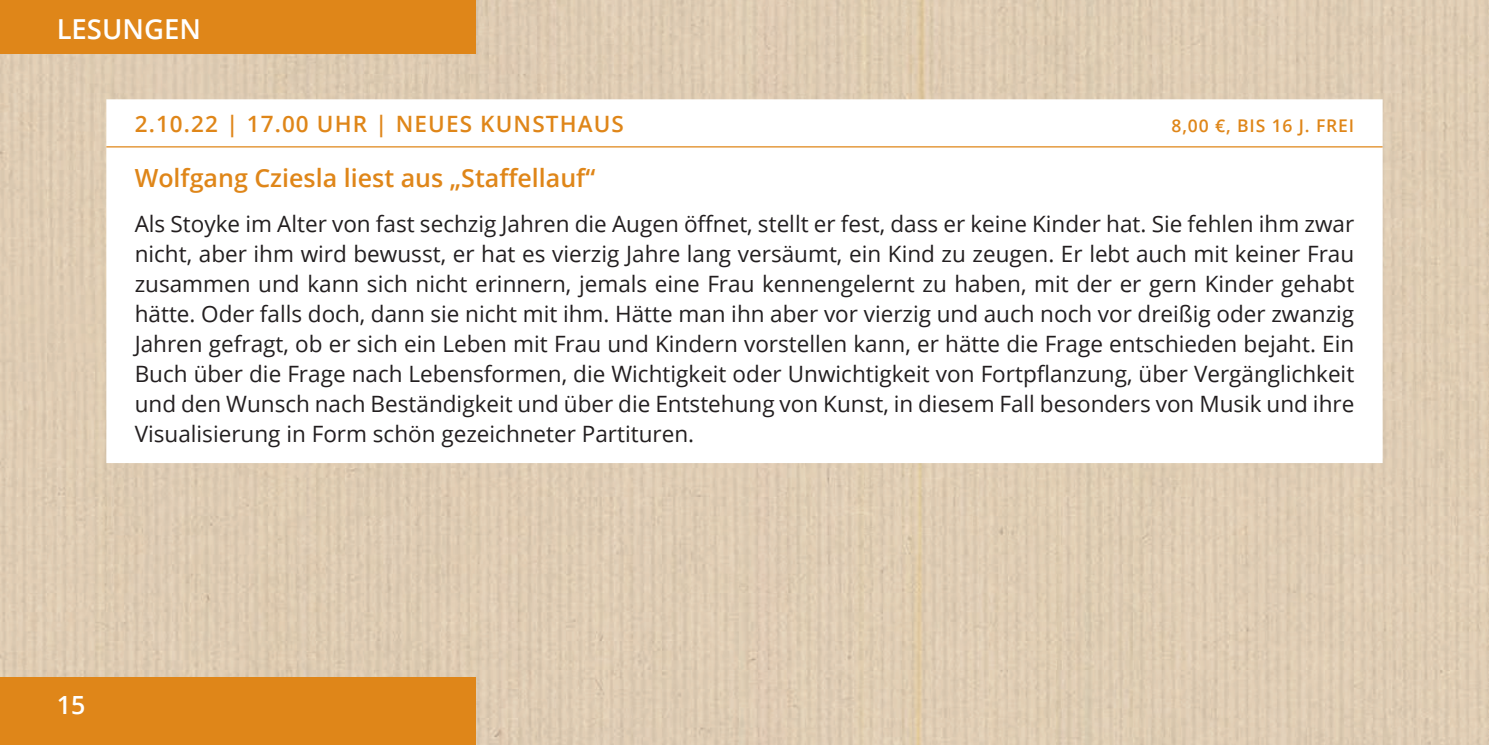
<style>
.page{position:relative;width:1489px;height:745px;background:#fff}
.page>*{position:absolute;margin:0;border:0;box-sizing:border-box;transform-origin:0 0}
.Lotse21_Headline{font:600 27.5px "Open Sans";color:#fff}
._22_Literatur_Verans{font:600 25px "Open Sans";color:#df8619}
.Seitenzahl{font:600 25px "Open Sans";color:#fff}
._22_Literatur_Text_V{font:22.5px/30px "Open Sans";color:#231f20;text-align:justify}
._22_Literatur_Termin{font:600 22.5px "Open Sans";letter-spacing:.05em;color:#df8619}
._22_Literatur_Termin-2{font:600 17.5px "Open Sans";letter-spacing:.05em;color:#df8619}
</style>
<div class="page">
<img style="left:1px;top:0;width:1487px;height:744px">
<img style="left:0;top:0;width:1px;height:744px">
<div style="left:0;top:677px;width:475px;height:67px;background:#df8619"></div>
<div style="left:0;top:0;width:475px;height:53px;background:#df8619"></div>
<svg style="left:106px;top:99px;width:1276px;height:364px"></svg>
<hr style="left:106px;top:146px;width:1276px;height:1px;background:#df8619">
<p class="Lotse21_Headline" style="left:57px;top:10px;width:146px">LESUNGEN</p>
<p class="_22_Literatur_Termin" style="left:135px;top:108px;width:490px">2.10.22 | 17.00 UHR | NEUES KUNSTHAUS</p>
<p class="_22_Literatur_Termin-2" style="left:1171px;top:113px;width:184px">8,00 €, BIS 16 J. FREI</p>
<p class="_22_Literatur_Verans" style="left:135px;top:161px;width:462px">Wolfgang Cziesla liest aus „Staffellauf“</p>
<p class="_22_Literatur_Text_V" style="left:135px;top:208px;width:1220px">Als Stoyke im Alter von fast sechzig Jahren die Augen öffnet, stellt er fest, dass er keine Kinder hat. Sie fehlen ihm zwar nicht, aber ihm wird bewusst, er hat es vierzig Jahre lang versäumt, ein Kind zu zeugen. Er lebt auch mit keiner Frau zusammen und kann sich nicht erinnern, jemals eine Frau kennengelernt zu haben, mit der er gern Kinder gehabt hätte. Oder falls doch, dann sie nicht mit ihm. Hätte man ihn aber vor vierzig und auch noch vor dreißig oder zwanzig Jahren gefragt, ob er sich ein Leben mit Frau und Kindern vorstellen kann, er hätte die Frage entschieden bejaht. Ein Buch über die Frage nach Lebensformen, die Wichtigkeit oder Unwichtigkeit von Fortpflanzung, über Vergänglichkeit und den Wunsch nach Beständigkeit und über die Entstehung von Kunst, in diesem Fall besonders von Musik und ihre Visualisierung in Form schön gezeichneter Partituren.</p>
<p class="Seitenzahl" style="left:57px;top:687px;width:30px">15</p>
</div>
